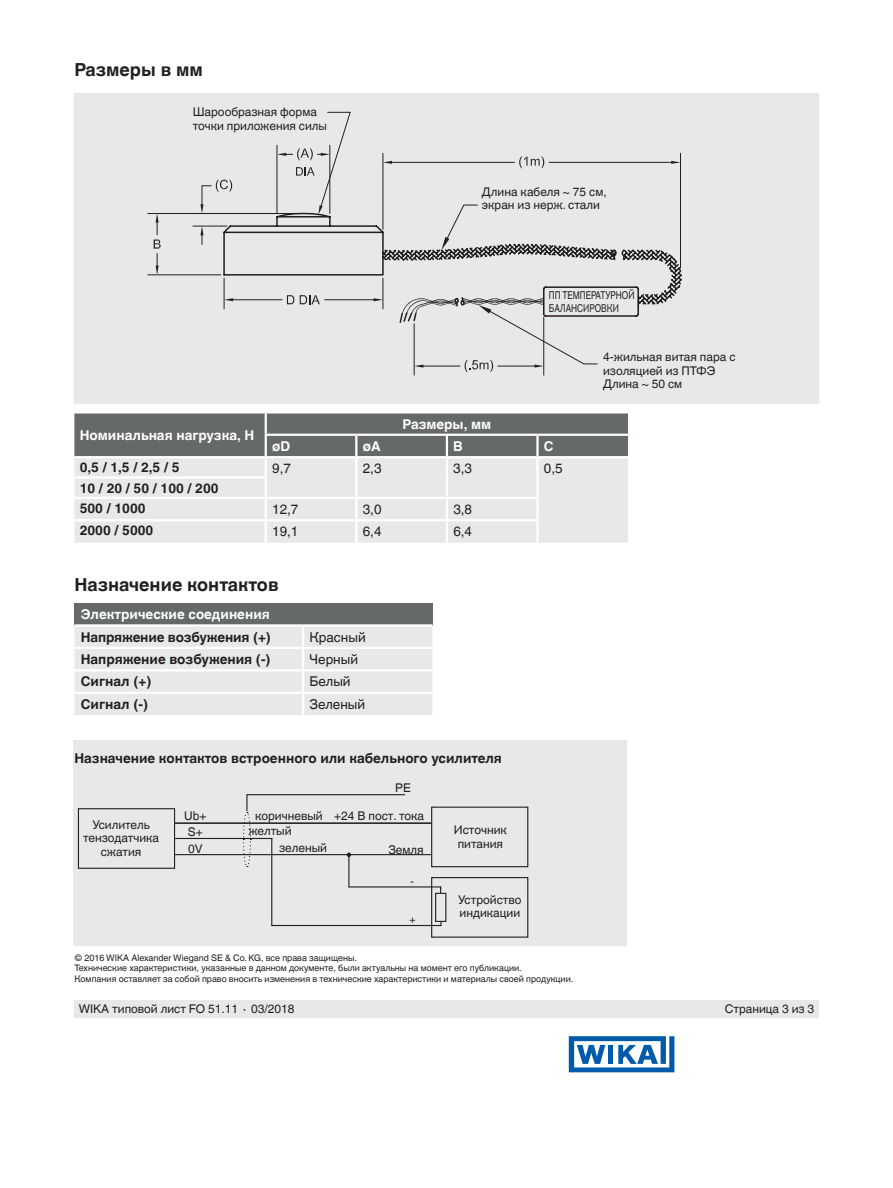
<style>
.page{position:relative;width:893px;height:1188px;background:#fff}
.page>*{position:absolute;margin:0;border:0;box-sizing:border-box;transform-origin:0 0}
.t1{font:700 18px "Helvetica World";color:#231f20}
.t2{font:700 13.5px/20.2px "Helvetica World";color:#231f20}
.t3{font:700 13.5px "Helvetica World";color:#fff}
.t4{font:13.5px "Helvetica World";color:#231f20}
.t5{font:12px/13.5px "Helvetica World";color:#231f20}
.t6{font:10.8px/13px "Helvetica World";color:#231f20;scale:.77 1}
.t7{font:10.5px "Helvetica World";color:#231f20}
.t8{font:9px/10.5px "Helvetica World";color:#231f20}
</style>
<div class="page">
<div style="left:74px;top:1000px;width:745px;height:18px;background:#e7e9e8"></div>
<div style="left:74px;top:93px;width:745px;height:311px;background:#e7e9e8"></div>
<svg style="left:220px;top:212px;width:462px;height:94px"></svg>
<hr style="left:383px;top:153px;width:1px;height:76px;background:#231f20">
<hr style="left:680px;top:153px;width:1px;height:115px;background:#231f20">
<hr style="left:392px;top:162px;width:122px;height:1px;background:#231f20">
<hr style="left:549px;top:162px;width:122px;height:1px;background:#231f20">
<svg style="left:383px;top:161px;width:9px;height:3px"></svg>
<svg style="left:671px;top:161px;width:9px;height:3px"></svg>
<svg style="left:519px;top:156px;width:25px;height:12px"></svg>
<hr style="left:414px;top:324px;width:1px;height:51px;background:#231f20">
<hr style="left:543px;top:317px;width:1px;height:58px;background:#231f20">
<svg style="left:398px;top:204px;width:242px;height:168px"></svg>
<hr style="left:224px;top:278px;width:1px;height:31px;background:#231f20">
<hr style="left:383px;top:278px;width:1px;height:31px;background:#231f20">
<hr style="left:233px;top:300px;width:49px;height:1px;background:#231f20">
<hr style="left:325px;top:300px;width:49px;height:1px;background:#231f20">
<svg style="left:224px;top:298px;width:9px;height:3px"></svg>
<svg style="left:374px;top:298px;width:9px;height:3px"></svg>
<svg style="left:287px;top:295px;width:7px;height:9px"></svg>
<svg style="left:300px;top:295px;width:20px;height:9px"></svg>
<hr style="left:148px;top:213px;width:150px;height:1px;background:#231f20">
<hr style="left:148px;top:275px;width:73px;height:1px;background:#231f20">
<svg style="left:154px;top:214px;width:7px;height:61px"></svg>
<svg style="left:192px;top:112px;width:159px;height:133px"></svg>
<div style="left:74px;top:740px;width:553px;height:206px;background:#e7e9e8"></div>
<div style="left:74px;top:497px;width:554px;height:46px;background:#e7e9e8"></div>
<svg style="left:74px;top:414px;width:554px;height:83px;background:#a9abab"></svg>
<hr style="left:74px;top:476px;width:193px;height:3px;background:#fff">
<hr style="left:74px;top:497px;width:192px;height:2px;background:#fff">
<hr style="left:265px;top:499px;width:2px;height:20px;background:#fff">
<hr style="left:266px;top:497px;width:90px;height:2px;background:#fff">
<hr style="left:355px;top:499px;width:2px;height:20px;background:#fff">
<hr style="left:356px;top:497px;width:91px;height:2px;background:#fff">
<hr style="left:446px;top:499px;width:2px;height:20px;background:#fff">
<hr style="left:536px;top:499px;width:3px;height:20px;background:#fff">
<hr style="left:447px;top:497px;width:92px;height:2px;background:#fff">
<hr style="left:74px;top:519px;width:192px;height:2px;background:#fff">
<hr style="left:265px;top:521px;width:2px;height:22px;background:#fff">
<hr style="left:266px;top:519px;width:90px;height:2px;background:#fff">
<hr style="left:355px;top:521px;width:2px;height:22px;background:#fff">
<hr style="left:356px;top:519px;width:91px;height:2px;background:#fff">
<hr style="left:446px;top:521px;width:2px;height:22px;background:#fff">
<hr style="left:536px;top:521px;width:3px;height:22px;background:#fff">
<hr style="left:447px;top:519px;width:92px;height:2px;background:#fff">
<div style="left:74px;top:603px;width:358px;height:22px;background:#666969"></div>
<div style="left:74px;top:627px;width:358px;height:88px;background:#e7e9e8"></div>
<hr style="left:74px;top:624px;width:229px;height:3px;background:#fff">
<hr style="left:302px;top:627px;width:2px;height:20px;background:#fff">
<hr style="left:303px;top:624px;width:129px;height:3px;background:#fff">
<hr style="left:74px;top:647px;width:229px;height:2px;background:#fff">
<hr style="left:302px;top:649px;width:2px;height:20px;background:#fff">
<hr style="left:303px;top:647px;width:129px;height:2px;background:#fff">
<hr style="left:74px;top:669px;width:229px;height:2px;background:#fff">
<hr style="left:302px;top:671px;width:2px;height:21px;background:#fff">
<hr style="left:303px;top:669px;width:129px;height:2px;background:#fff">
<hr style="left:74px;top:692px;width:229px;height:2px;background:#fff">
<hr style="left:302px;top:694px;width:2px;height:21px;background:#fff">
<hr style="left:303px;top:692px;width:129px;height:2px;background:#fff">
<div style="left:78px;top:808px;width:97px;height:61px;border:1px solid #231f20"></div>
<div style="left:431px;top:807px;width:97px;height:60px;border:1px solid #231f20"></div>
<div style="left:431px;top:877px;width:97px;height:61px;border:1px solid #231f20"></div>
<hr style="left:175px;top:838px;width:97px;height:1px;background:#231f20">
<hr style="left:271px;top:838px;width:1px;height:88px;background:#231f20">
<hr style="left:271px;top:925px;width:170px;height:1px;background:#231f20">
<hr style="left:175px;top:854px;width:256px;height:1px;background:#231f20">
<hr style="left:247px;top:794px;width:158px;height:1px;background:#231f20">
<hr style="left:175px;top:823px;width:256px;height:1px;background:#231f20">
<hr style="left:348px;top:855px;width:1px;height:33px;background:#231f20">
<hr style="left:349px;top:886px;width:92px;height:2px;background:#231f20">
<svg style="left:242px;top:794px;width:10px;height:73px"></svg>
<div style="left:435px;top:893px;width:11px;height:29px;border:1px solid #231f20"></div>
<svg style="left:568px;top:1036px;width:107px;height:37px"></svg>
<h1 class="t1" style="left:74px;top:60px;width:130px">Размеры в мм</h1>
<p class="t5" style="left:193px;top:105px;width:136px">Шарообразная форма точки приложения силы</p>
<p class="t5" style="left:482px;top:185px;width:126px">Длина кабеля ~ 75 см, экран из нерж. стали</p>
<p class="t6" style="left:549px;top:289px;width:113px">ПП ТЕМПЕРАТУРНОЙ<br>БАЛАНСИРОВКИ</p>
<p class="t5" style="left:603px;top:350px;width:134px">4-жильная витая пара с изоляцией из ПТФЭ<br>Длина ~ 50 см</p>
<p class="t3" style="left:80px;top:428px;width:176px">Номинальная нагрузка, Н</p>
<p class="t3" style="left:403px;top:416px;width:90px">Размеры, мм</p>
<p class="t3" style="left:272px;top:438px;width:20px">øD</p>
<p class="t3" style="left:363px;top:438px;width:19px">øA</p>
<p class="t3" style="left:453px;top:438px;width:11px">B</p>
<p class="t3" style="left:544px;top:438px;width:11px">C</p>
<p class="t2" style="left:80px;top:457px;width:101px">0,5 / 1,5 / 2,5 / 5</p>
<p class="t4" style="left:272px;top:461px;width:20px">9,7</p>
<p class="t4" style="left:363px;top:461px;width:20px">2,3</p>
<p class="t4" style="left:453px;top:461px;width:20px">3,3</p>
<p class="t4" style="left:544px;top:461px;width:20px">0,5</p>
<p class="t2" style="left:80px;top:478px;width:140px">10 / 20 / 50 / 100 / 200<br>500 / 1000</p>
<p class="t4" style="left:272px;top:501px;width:28px">12,7</p>
<p class="t4" style="left:363px;top:501px;width:20px">3,0</p>
<p class="t4" style="left:453px;top:501px;width:20px">3,8</p>
<p class="t2" style="left:80px;top:521px;width:75px">2000 / 5000</p>
<p class="t4" style="left:272px;top:524px;width:28px">19,1</p>
<p class="t4" style="left:363px;top:524px;width:20px">6,4</p>
<p class="t4" style="left:453px;top:524px;width:20px">6,4</p>
<h1 class="t1" style="left:74px;top:574px;width:206px">Назначение контактов</h1>
<p class="t3" style="left:81px;top:607px;width:191px">Электрические соединения</p>
<p class="t2" style="left:81px;top:627px;width:192px">Напряжение возбужения (+)</p>
<p class="t4" style="left:309px;top:629px;width:58px">Красный</p>
<p class="t2" style="left:81px;top:649px;width:191px">Напряжение возбужения (-)</p>
<p class="t4" style="left:309px;top:651px;width:50px">Черный</p>
<p class="t2" style="left:81px;top:672px;width:72px">Сигнал (+)</p>
<p class="t4" style="left:309px;top:674px;width:43px">Белый</p>
<p class="t2" style="left:81px;top:694px;width:69px">Сигнал (-)</p>
<p class="t4" style="left:309px;top:696px;width:57px">Зеленый</p>
<p class="t2" style="left:74px;top:748px;width:429px">Назначение контактов встроенного или кабельного усилителя</p>
<p class="t5" style="left:83px;top:818px;width:78px;text-align:center">Усилитель тензодатчика сжатия</p>
<p class="t5" style="left:395px;top:782px;width:17px">PE</p>
<p class="t5" style="left:248px;top:809px;width:76px;line-height:15px;text-indent:7px">коричневый желтый</p>
<p class="t5" style="left:279px;top:841px;width:50px">зеленый</p>
<p class="t5" style="left:184px;top:809px;width:24px">Ub+</p>
<p class="t5" style="left:334px;top:809px;width:91px">+24 В пост. тока</p>
<p class="t5" style="left:388px;top:843px;width:37px">Земля</p>
<p class="t5" style="left:188px;top:824px;width:16px;line-height:16.5px">S+<br>0V</p>
<p class="t5" style="left:454px;top:824px;width:55px;text-align:center">Источник питания</p>
<p class="t7" style="left:411px;top:875px;width:5px">-</p>
<p class="t7" style="left:410px;top:913px;width:8px">+</p>
<p class="t5" style="left:458px;top:893px;width:65px">Устройство индикации</p>
<p class="t8" style="left:74px;top:952px;width:500px">© 2016 WIKA Alexander Wiegand SE &amp; Co. KG, все права защищены.<br>Технические характеристики, указанные в данном документе, были актуальны на момент его публикации.<br>Компания оставляет за собой право вносить изменения в технические характеристики и материалы своей продукции.</p>
<p class="t5" style="left:79px;top:1002px;width:217px">WIKA типовой лист FO 51.11 ∙ 03/2018</p>
<p class="t5" style="left:725px;top:1002px;width:91px">Страница 3 из 3</p>
</div>
